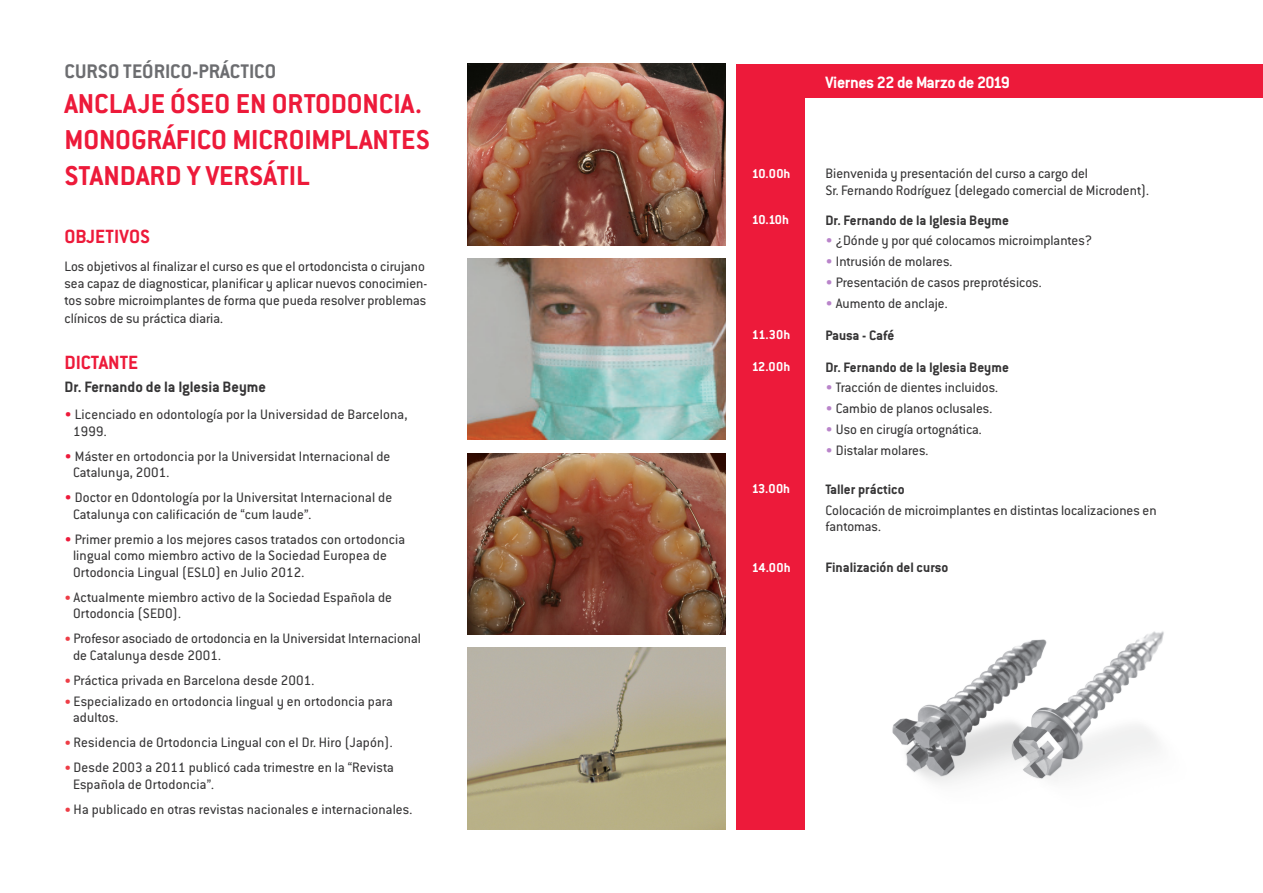
<style>
.page{position:relative;width:1263px;height:893px;background:#fff}
.page>*{position:absolute;margin:0;border:0;box-sizing:border-box;transform-origin:0 0}
.t1{font:700 30px/36px "Conduit ITC Std";color:#ed1a3a}
.t2{font:700 21.6px "Conduit ITC Std";color:#6c6d70}
.t3{font:700 21px "Conduit ITC Std";color:#ed1a3a}
.t4{font:700 18px "Conduit ITC Std";letter-spacing:-.02em;color:#fff}
.t5{font:700 16.5px "Conduit ITC Std";color:#363536}
.t6{font:15px/17.2px "Conduit ITC Std";letter-spacing:.01em;color:#363536}
.t7{font:700 15px "Conduit ITC Std";color:#363536}
.t8{font:700 14.1px "Conduit ITC Std";color:#fff}
.s1{color:#ed1a3a}
.s2{font-weight:700;font-size:13.5px;color:#ee3d46}
.s3{color:#b984ca}
</style>
<div class="page">
<div style="left:786px;top:64px;width:477px;height:33px;background:#ed1a3a"></div>
<div style="left:736px;top:64px;width:68px;height:765px;background:#ed1a3a"></div>
<img style="left:468px;top:648px;width:258px;height:181px">
<img style="left:468px;top:259px;width:258px;height:181px">
<img style="left:468px;top:453px;width:258px;height:182px">
<img style="left:468px;top:64px;width:258px;height:181px">
<img style="left:1058px;top:631px;width:106px;height:146px">
<img style="left:892px;top:639px;width:166px;height:144px">
<p class="t2" style="left:64px;top:58px;width:213px">CURSO TEÓRICO-PRÁCTICO</p>
<p class="t1" style="left:64px;top:85px;width:367px">ANCLAJE ÓSEO EN ORTODONCIA.<br>MONOGRÁFICO MICROIMPLANTES</p>
<p class="t1" style="left:64px;top:157px;width:247px">STANDARD Y VERSÁTIL</p>
<p class="t3" style="left:64px;top:224px;width:87px">OBJETIVOS</p>
<p class="t6" style="left:64px;top:257px;width:364px">Los objetivos al finalizar el curso es que el ortodoncista o cirujano sea capaz de diagnosticar, planificar y aplicar nuevos conocimien&shy;tos sobre microimplantes de forma que pueda resolver problemas clínicos de su práctica diaria.</p>
<p class="t3" style="left:64px;top:350px;width:75px">DICTANTE</p>
<p class="t5" style="left:64px;top:377px;width:203px">Dr. Fernando de la Iglesia Beyme</p>
<p class="t6" style="left:64px;top:406px;width:344px"><span class="s1">•</span> Licenciado en odontología por la Universidad de Barcelona,</p>
<p class="t6" style="left:73px;top:422px;width:35px">1999.</p>
<p class="t6" style="left:64px;top:447px;width:327px"><span class="s1">•</span> Máster en ortodoncia por la Universidat Internacional de</p>
<p class="t6" style="left:73px;top:464px;width:98px">Catalunya, 2001.</p>
<p class="t6" style="left:64px;top:489px;width:329px"><span class="s1">•</span> Doctor en Odontología por la Universitat Internacional de</p>
<p class="t6" style="left:73px;top:505px;width:240px">Catalunya con calificación de “cum laude”.</p>
<p class="t6" style="left:64px;top:530px;width:342px"><span class="s1">•</span> Primer premio a los mejores casos tratados con ortodoncia</p>
<p class="t6" style="left:73px;top:547px;width:315px">lingual como miembro activo de la Sociedad Europea de</p>
<p class="t6" style="left:73px;top:563px;width:233px">Ortodoncia Lingual (ESLO) en Julio 2012.</p>
<p class="t6" style="left:64px;top:588px;width:329px"><span class="s2">•</span> Actualmente miembro activo de la Sociedad Española de</p>
<p class="t6" style="left:73px;top:605px;width:109px">Ortodoncia (SEDO).</p>
<p class="t6" style="left:64px;top:630px;width:358px"><span class="s2">•</span> Profesor asociado de ortodoncia en la Universidat Internacional</p>
<p class="t6" style="left:73px;top:646px;width:149px">de Catalunya desde 2001.</p>
<p class="t6" style="left:64px;top:671px;width:251px"><span class="s2">•</span> Práctica privada en Barcelona desde 2001.</p>
<p class="t6" style="left:64px;top:692px;width:330px"><span class="s2">•</span> Especializado en ortodoncia lingual y en ortodoncia para</p>
<p class="t6" style="left:73px;top:708px;width:47px">adultos.</p>
<p class="t6" style="left:64px;top:733px;width:330px"><span class="s2">•</span> Residencia de Ortodoncia Lingual con el Dr. Hiro (Japón).</p>
<p class="t6" style="left:64px;top:758px;width:331px"><span class="s2">•</span> Desde 2003 a 2011 publicó cada trimestre en la “Revista</p>
<p class="t6" style="left:73px;top:775px;width:143px">Española de Ortodoncia”.</p>
<p class="t6" style="left:64px;top:800px;width:349px"><span class="s2">•</span> Ha publicado en otras revistas nacionales e internacionales.</p>
<p class="t4" style="left:825px;top:71px;width:186px">Viernes 22 de Marzo de 2019</p>
<p class="t8" style="left:752px;top:165px;width:40px">10.00h</p>
<p class="t8" style="left:752px;top:211px;width:38px">10.10h</p>
<p class="t6" style="left:825px;top:165px;width:264px">Bienvenida y presentación del curso a cargo del</p>
<p class="t6" style="left:825px;top:181px;width:325px">Sr. Fernando Rodríguez (delegado comercial de Microdent).</p>
<p class="t7" style="left:825px;top:211px;width:185px">Dr. Fernando de la Iglesia Beyme</p>
<p class="t6" style="left:825px;top:232px;width:268px"><span class="s3">•</span> ¿Dónde y por qué colocamos microimplantes?</p>
<p class="t6" style="left:825px;top:252px;width:128px"><span class="s3">•</span> Intrusión de molares.</p>
<p class="t6" style="left:825px;top:273px;width:218px"><span class="s3">•</span> Presentación de casos preprotésicos.</p>
<p class="t6" style="left:825px;top:295px;width:124px"><span class="s3">•</span> Aumento de anclaje.</p>
<p class="t8" style="left:752px;top:326px;width:40px">11.30h</p>
<p class="t7" style="left:825px;top:326px;width:70px">Pausa - Café</p>
<p class="t8" style="left:752px;top:358px;width:40px">12.00h</p>
<p class="t8" style="left:752px;top:480px;width:40px">13.00h</p>
<p class="t7" style="left:825px;top:358px;width:185px">Dr. Fernando de la Iglesia Beyme</p>
<p class="t6" style="left:825px;top:378px;width:174px"><span class="s3">•</span> Tracción de dientes incluidos.</p>
<p class="t6" style="left:825px;top:399px;width:168px"><span class="s3">•</span> Cambio de planos oclusales.</p>
<p class="t6" style="left:825px;top:420px;width:158px"><span class="s3">•</span> Uso en cirugía ortognática.</p>
<p class="t6" style="left:825px;top:441px;width:104px"><span class="s3">•</span> Distalar molares.</p>
<p class="t7" style="left:825px;top:480px;width:81px">Taller práctico</p>
<p class="t6" style="left:825px;top:501px;width:333px;line-height:16.5px">Colocación de microimplantes en distintas localizaciones en fantomas.</p>
<p class="t8" style="left:752px;top:559px;width:40px">14.00h</p>
<p class="t7" style="left:825px;top:558px;width:124px">Finalización del curso</p>
</div>
